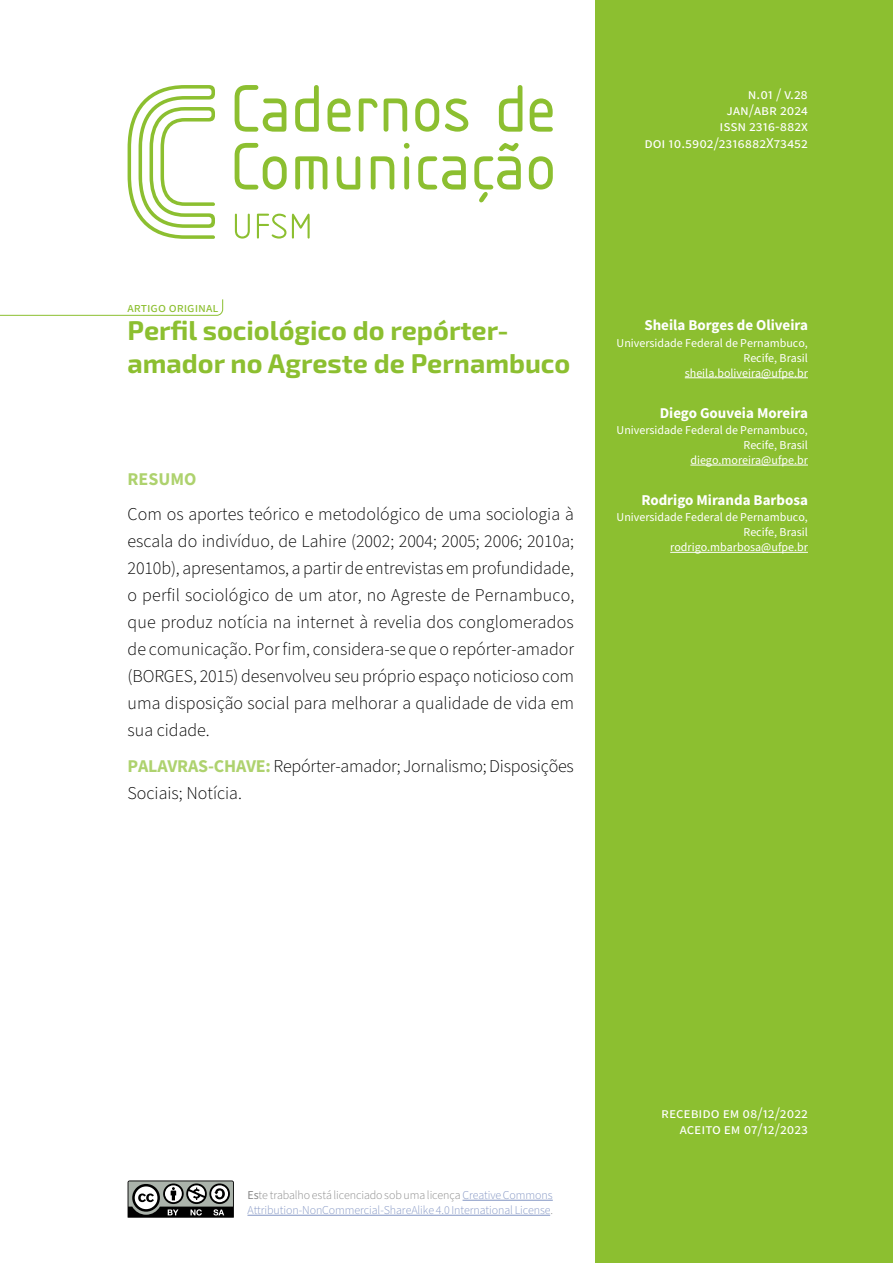
<style>
.page{position:relative;width:893px;height:1263px;background:#fff}
.page>*{position:absolute;margin:0;border:0;box-sizing:border-box;transform-origin:0 0}
.t1{font:700 27px/33px "Exo 2.0";color:#8cbf30}
.t2{font:300 18px/27px "Source Sans Pro";color:#000;text-align:justify}
.t3{font:700 18px "Source Sans Pro";color:#aed26e}
.t4{font:15px/16.2px "Source Sans Pro";color:#fff;text-align:right}
.t5{font:700 15px "Source Sans Pro";color:#fff}
.t6{font:13.5px "Source Sans Pro";color:#8cbf30}
.t7{font:12px/15px "Source Sans Pro";color:#fff;text-align:right}
.t8{font:300 12px/15px "Source Sans Pro";letter-spacing:-.01em;color:#8194c3}
.s1{font-weight:700;color:#aed26e}
.s2{font-weight:400;color:#878787}
.s3{color:#878787}
</style>
<div class="page">
<div style="left:595px;top:0;width:298px;height:1263px;background:#8cbf30"></div>
<svg style="left:235px;top:85px;width:51px;height:47px"></svg>
<svg style="left:295px;top:85px;width:24px;height:47px"></svg>
<svg style="left:327px;top:98px;width:24px;height:34px"></svg>
<svg style="left:359px;top:98px;width:18px;height:34px"></svg>
<svg style="left:384px;top:98px;width:23px;height:34px"></svg>
<svg style="left:415px;top:98px;width:24px;height:34px"></svg>
<svg style="left:445px;top:98px;width:23px;height:34px"></svg>
<svg style="left:530px;top:98px;width:23px;height:34px"></svg>
<svg style="left:499px;top:85px;width:24px;height:47px"></svg>
<svg style="left:235px;top:143px;width:52px;height:47px"></svg>
<svg style="left:295px;top:156px;width:32px;height:34px"></svg>
<svg style="left:337px;top:156px;width:23px;height:34px"></svg>
<svg style="left:371px;top:156px;width:23px;height:34px"></svg>
<svg style="left:404px;top:143px;width:5px;height:47px"></svg>
<svg style="left:418px;top:156px;width:48px;height:34px"></svg>
<svg style="left:474px;top:143px;width:47px;height:59px"></svg>
<svg style="left:529px;top:156px;width:24px;height:34px"></svg>
<svg style="left:235px;top:214px;width:15px;height:25px"></svg>
<svg style="left:257px;top:214px;width:29px;height:25px"></svg>
<svg style="left:292px;top:214px;width:18px;height:25px"></svg>
<svg style="left:128px;top:85px;width:87px;height:154px"></svg>
<svg style="left:0;top:299px;width:223px;height:17px"></svg>
<svg style="left:128px;top:1180px;width:106px;height:38px"></svg>
<hr style="left:463px;top:1200px;width:90px;height:1px;background:#8194c3">
<hr style="left:247px;top:1215px;width:303px;height:1px;background:#8194c3">
<hr style="left:685px;top:377px;width:123px;height:1px;background:#fff">
<hr style="left:690px;top:465px;width:118px;height:1px;background:#fff">
<hr style="left:670px;top:552px;width:138px;height:1px;background:#fff">
<p class="t4" style="left:644px;top:86px;width:165px">n.01 / v.28<br>jan/abr 2024<br>issn 2316-882x<br>doi 10.5902/2316882X73452</p>
<p class="t6" style="left:128px;top:298px;width:92px">artigo original</p>
<h1 class="t1" style="left:128px;top:314px;width:444px">Perfil sociológico do repórter&shy;amador no Agreste de Pernambuco</h1>
<p class="t3" style="left:128px;top:467px;width:70px">RESUMO</p>
<p class="t2" style="left:128px;top:501px;width:448px">Com os aportes teórico e metodológico de uma sociologia à escala do indivíduo, de Lahire (2002; 2004; 2005; 2006; 2010a; 2010b), apresentamos, a partir de entrevistas em profundidade, o perfil sociológico de um ator, no Agreste de Pernambuco, que produz notícia na internet à revelia dos conglomerados de comunicação. Por fim, considera-se que o repórter-amador (BORGES, 2015) desenvolveu seu próprio espaço noticioso com uma disposição social para melhorar a qualidade de vida em sua cidade.</p>
<p class="t2" style="left:128px;top:753px;width:448px"><span class="s1">PALAVRAS-CHAVE:</span> Repórter-amador; Jornalismo; Disposições<br>Sociais; Notícia.</p>
<p class="t5" style="left:644px;top:315px;width:165px">Sheila Borges de Oliveira</p>
<p class="t7" style="left:617px;top:336px;width:193px">Universidade Federal de Pernambuco,<br>Recife, Brasil<br>sheila.boliveira@ufpe.br</p>
<p class="t5" style="left:660px;top:402px;width:150px">Diego Gouveia Moreira</p>
<p class="t7" style="left:617px;top:423px;width:193px">Universidade Federal de Pernambuco,<br>Recife, Brasil<br>diego.moreira@ufpe.br</p>
<p class="t5" style="left:641px;top:490px;width:168px">Rodrigo Miranda Barbosa</p>
<p class="t7" style="left:617px;top:510px;width:193px">Universidade Federal de Pernambuco,<br>Recife, Brasil rodrigo.mbarbosa@ufpe.br</p>
<p class="t8" style="left:247px;top:1188px;width:307px"><span class="s2">Es</span><span class="s3">te trabalho está licenciado sob uma licença</span> Creative Commons<br>Attribution-NonCommercial-ShareAlike 4.0 International License<span class="s3">.</span></p>
<p class="t4" style="left:661px;top:1105px;width:148px">recebido em 08/12/2022 aceito em 07/12/2023</p>
</div>
